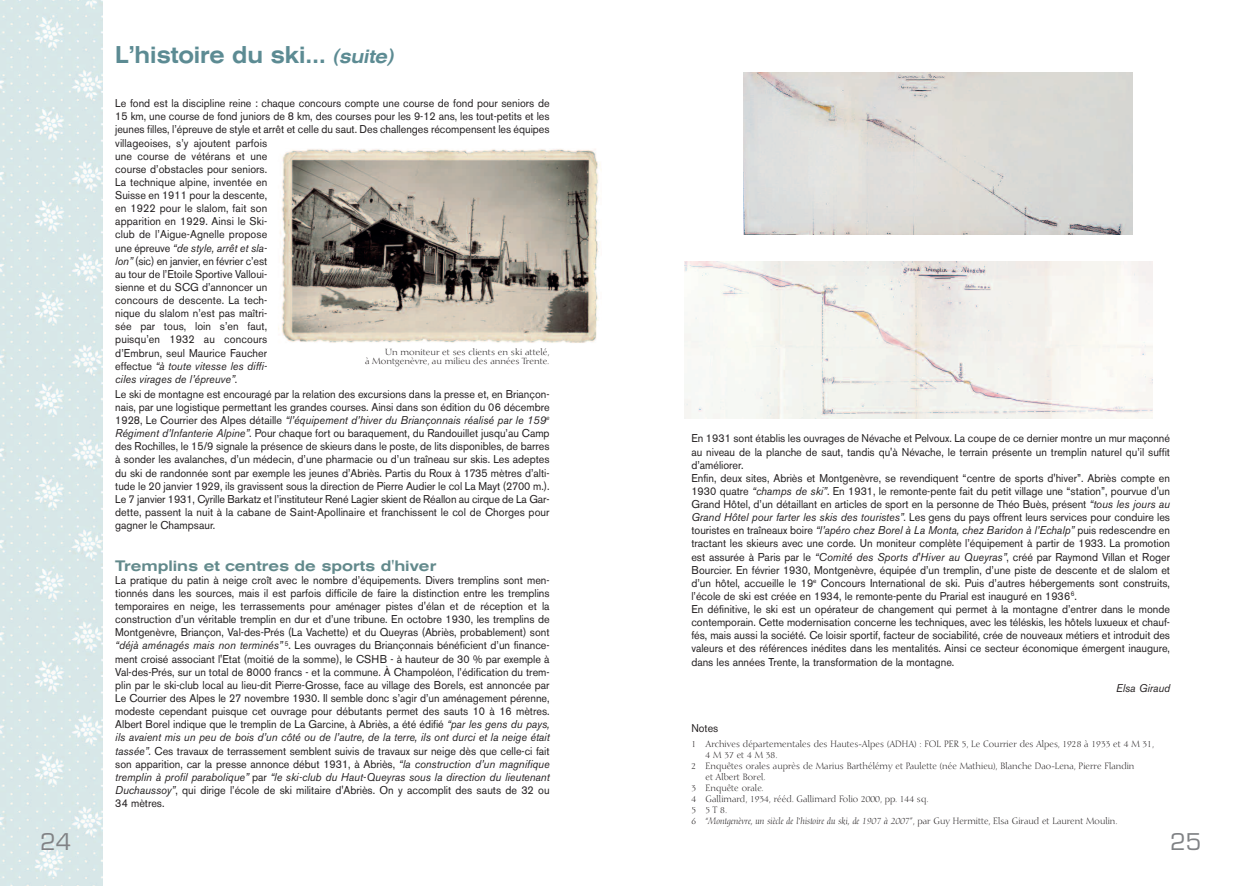
<style>
.page{position:relative;width:1241px;height:886px;background:#fff}
.page>*{position:absolute;margin:0;border:0;box-sizing:border-box;transform-origin:0 0}
.t1{font:500 expanded 24px "Akzidenz Grotesk BE";letter-spacing:-.005em;color:#5c8b93;scale:.85 1}
.t2{font:22.5px "Eurostile";color:#808285}
.t3{font:500 expanded 15px "Akzidenz Grotesk BE";color:#638a8c;scale:.95 1}
.t4{font:11.25px/13.1px "Akzidenz Grotesk BE";color:#231f20;scale:.95 1}
.t5{font:italic 11.25px "Akzidenz Grotesk BE";color:#231f20;scale:.94 1}
.t6{font:11.25px "Akzidenz Grotesk BE";color:#231f20;scale:.94 1}
.t7{font:9px "Diotima";color:#231f20;scale:.94 1}
.t8{font:italic 9px "Diotima";color:#231f20;scale:.94 1}
.t9{font:9px "Diotima";letter-spacing:.335em;color:#231f20;scale:.94 1}
.t10{font:8.75px/8.8px "Diotima";color:#231f20;text-align:right}
.s1{font-style:italic;font-size:19.62px}
.s2{font-style:italic}
.s3{font-style:normal}
</style>
<div class="page">
<img style="left:0;top:0;width:103px;height:886px">
<img style="left:278px;top:149px;width:322px;height:194px">
<img style="left:743px;top:73px;width:389px;height:162px">
<img style="left:684px;top:262px;width:468px;height:156px">
<h2 class="t2" style="left:40px;top:833px;width:33px">24</h2>
<h1 class="t1" style="left:115px;top:46px;width:332px">L’histoire du ski… <span class="s1">(suite)</span></h1>
<p class="t4" style="left:115px;top:98px;width:458px">Le fond est la discipline reine : chaque concours compte une course de fond pour seniors de 15 km, une course de fond juniors de 8 km, des courses pour les 9-12 ans, les tout-petits et les jeunes filles, l’épreuve de style et arrêt et celle du saut. Des challenges récompensent les équipes villageoises, s’y ajoutent parfois<br>une course de vétérans et une<br>course d’obstacles pour seniors.<br>La technique alpine, inventée en<br>Suisse en 1911 pour la descente,<br>en 1922 pour le slalom, fait son<br>apparition en 1929. Ainsi le Ski-<br>club de l’Aigue-Agnelle propose<br>une épreuve <span class="s2">“de style, arrêt et sla-<br>lon”</span> (sic) en janvier, en février c’est<br>au tour de l’Etoile Sportive Valloui-<br>sienne et du SCG d’annoncer un<br>concours de descente. La tech-<br>nique du slalom n’est pas maîtri-<br>sée par tous, loin s’en faut,<br>puisqu’en 1932 au concours<br>d’Embrun, seul Maurice Faucher<br>effectue <span class="s2">“à toute vitesse les diffi-<br>ciles virages de l’épreuve”</span>.</p>
<p class="t4" style="left:115px;top:388px;width:458px;text-align:justify">Le ski de montagne est encouragé par la relation des excursions dans la presse et, en Briançon&shy;nais, par une logistique permettant les grandes courses. Ainsi dans son édition du 06 décembre 1928, Le Courrier des Alpes détaille <span class="s2">“l’équipement d’hiver du Briançonnais réalisé par le 159</span><sup>e </sup><span class="s2">Régiment d’Infanterie Alpine”</span>. Pour chaque fort ou baraquement, du Randouillet jusqu’au Camp des Rochilles, le 15/9 signale la présence de skieurs dans le poste, de lits disponibles, de barres à sonder les avalanches, d’un médecin, d’une pharmacie ou d’un traîneau sur skis. Les adeptes du ski de randonnée sont par exemple les jeunes d’Abriès. Partis du Roux à 1735 mètres d’alti&shy;tude le 20 janvier 1929, ils gravissent sous la direction de Pierre Audier le col La Mayt (2700 m.).<br>Le 7 janvier 1931, Cyrille Barkatz et l’instituteur René Lagier skient de Réallon au cirque de La Gar&shy;dette, passent la nuit à la cabane de Saint-Apollinaire et franchissent le col de Chorges pour gagner le Champsaur.</p>
<h3 class="t3" style="left:115px;top:560px;width:339px">Tremplins et centres de sports d'hiver</h3>
<p class="t4" style="left:115px;top:574px;width:458px;text-align:justify">La pratique du patin à neige croît avec le nombre d’équipements. Divers tremplins sont men&shy;tionnés dans les sources, mais il est parfois difficile de faire la distinction entre les tremplins temporaires en neige, les terrassements pour aménager pistes d'élan et de réception et la construction d’un véritable tremplin en dur et d’une tribune. En octobre 1930, les tremplins de Montgenèvre, Briançon, Val-des-Prés (La Vachette) et du Queyras (Abriès, probablement) sont <span class="s2">“déjà aménagés mais non terminés”</span> <sup>5</sup>. Les ouvrages du Briançonnais bénéficient d’un finance&shy;ment croisé associant l'Etat (moitié de la somme), le CSHB - à hauteur de 30 % par exemple à Val-des-Prés, sur un total de 8000 francs - et la commune. À Champoléon, l’édification du trem&shy;plin par le ski-club local au lieu-dit Pierre-Grosse, face au village des Borels, est annoncée par Le Courrier des Alpes le 27 novembre 1930. Il semble donc s’agir d’un aménagement pérenne, modeste cependant puisque cet ouvrage pour débutants permet des sauts 10 à 16 mètres.<br>Albert Borel indique que le tremplin de La Garcine, à Abriès, a été édifié <span class="s2">“par les gens du pays, ils avaient mis un peu de bois d’un côté ou de l’autre, de la terre, ils ont durci et la neige était tassée”</span>. Ces travaux de terrassement semblent suivis de travaux sur neige dès que celle-ci fait son apparition, car la presse annonce début 1931, à Abriès, <span class="s2">“la construction d’un magnifique tremplin à profil parabolique”</span> par <span class="s2">“le ski-club du Haut-Queyras sous la direction du lieutenant Duchaussoy”</span>, qui dirige l’école de ski militaire d'Abriès. On y accomplit des sauts de 32 ou 34 mètres.</p>
<p class="t10" style="left:365px;top:348px;width:186px">Un moniteur et ses clients en ski attelé,<br>à Montgenèvre, au milieu des années Trente.</p>
<p class="t4" style="left:691px;top:433px;width:505px">En 1931 sont établis les ouvrages de Névache et Pelvoux. La coupe de ce dernier montre un mur maçonné au niveau de la planche de saut, tandis qu'à Névache, le terrain présente un tremplin naturel qu’il suffit d’améliorer.<br>Enfin, deux sites, Abriès et Montgenèvre, se revendiquent “centre de sports d'hiver”. Abriès compte en 1930 quatre <span class="s2">“champs de ski”</span>. En 1931, le remonte-pente fait du petit village une “station”, pourvue d'un Grand Hôtel, d’un détaillant en articles de sport en la personne de Théo Buès, présent <span class="s2">“tous les jours au Grand Hôtel pour farter les skis des touristes”</span>. Les gens du pays offrent leurs services pour conduire les touristes en traîneaux boire <span class="s2">“l’apéro chez Borel à La Monta, chez Baridon à l’Echalp”</span> puis redescendre en tractant les skieurs avec une corde. Un moniteur complète l’équipement à partir de 1933. La promotion est assurée à Paris par le <span class="s2">“Comité des Sports d'Hiver au Queyras”</span>, créé par Raymond Villan et Roger Bourcier. En février 1930, Montgenèvre, équipée d’un tremplin, d’une piste de descente et de slalom et d’un hôtel, accueille le 19<sup>e</sup> Concours International de ski. Puis d’autres hébergements sont construits, l’école de ski est créée en 1934, le remonte-pente du Prarial est inauguré en 1936<sup>6</sup>.<br>En définitive, le ski est un opérateur de changement qui permet à la montagne d’entrer dans le monde contemporain. Cette modernisation concerne les techniques, avec les téléskis, les hôtels luxueux et chauf&shy;fés, mais aussi la société. Ce loisir sportif, facteur de sociabilité, crée de nouveaux métiers et introduit des valeurs et des références inédites dans les mentalités. Ainsi ce secteur économique émergent inaugure, dans les années Trente, la transformation de la montagne.</p>
<p class="t5" style="left:1115px;top:684px;width:59px">Elsa Giraud</p>
<p class="t6" style="left:691px;top:724px;width:30px">Notes</p>
<p class="t7" style="left:691px;top:740px;width:494px">1 Archives départementales des Hautes-Alpes (ADHA) : FOL PER 5, Le Courrier des Alpes, 1928 à 1933 et 4 M 31,</p>
<p class="t9" style="left:705px;top:751px;width:78px">4M37et4M38.</p>
<p class="t7" style="left:691px;top:762px;width:473px">2 Enquêtes orales auprès de Marius Barthélémy et Paulette (née Mathieu), Blanche Dao-Lena, Pierre Flandin</p>
<p class="t7" style="left:705px;top:773px;width:66px">et Albert Borel.</p>
<p class="t7" style="left:691px;top:784px;width:79px">3 Enquête orale.</p>
<p class="t7" style="left:691px;top:795px;width:254px">4 Gallimard, 1934, rééd. Gallimard Folio 2000, pp. 144 sq.</p>
<p class="t7" style="left:691px;top:806px;width:40px">5 5T8.</p>
<p class="t8" style="left:691px;top:817px;width:455px"><span class="s3">6</span> “Montgenèvre, un siècle de l'histoire du ski, de 1907 à 2007”<span class="s3">, par Guy Hermitte, Elsa Giraud et Laurent Moulin.</span></p>
<h2 class="t2" style="left:1169px;top:833px;width:33px">25</h2>
</div>
